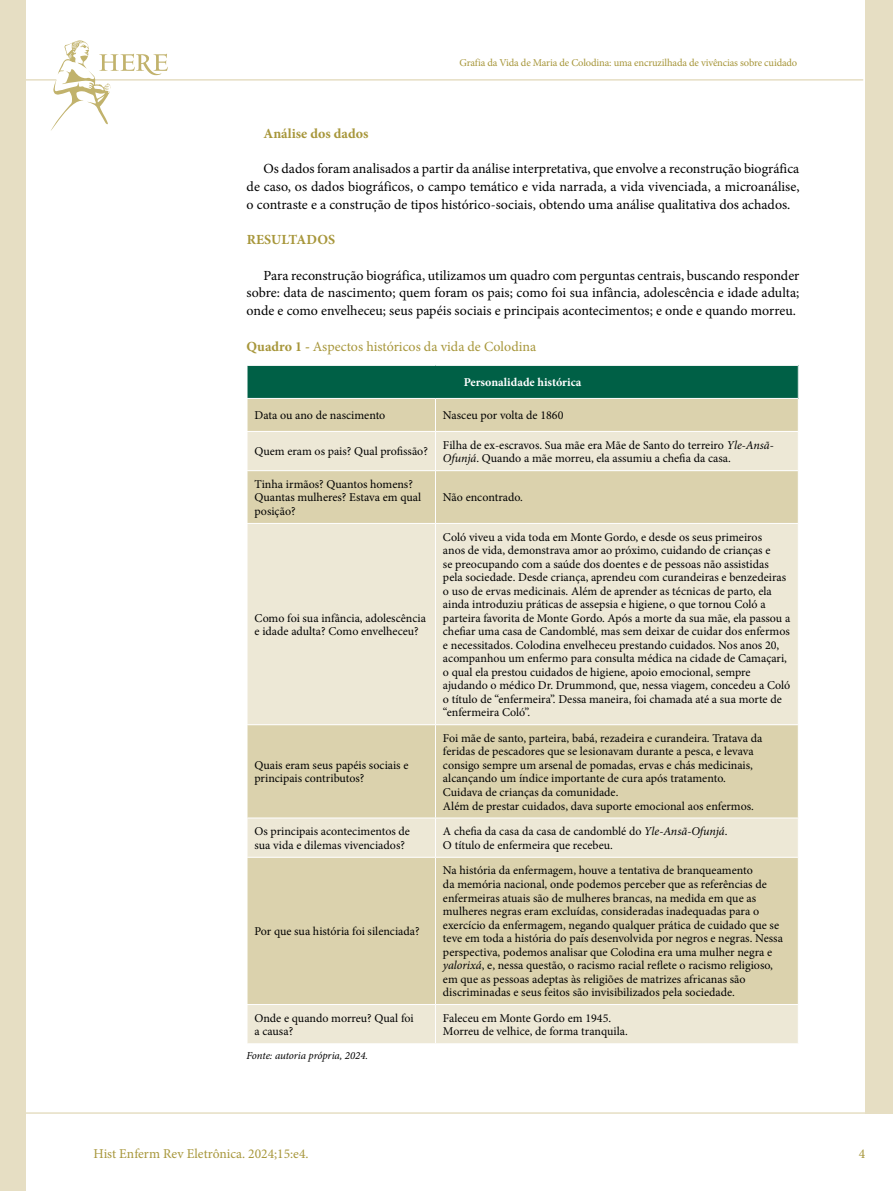
<style>
.page{position:relative;width:893px;height:1191px;background:#fff}
.page>*{position:absolute;margin:0;border:0;box-sizing:border-box;transform-origin:0 0}
.t1{font:13.95px/17.7px "Minion Pro";color:#000;text-align:justify}
.t2{font:13.95px "Minion Pro";color:#a7963a}
.t3{font:700 13.95px "Minion Pro";letter-spacing:.005em;color:#a7963a}
.t4{font:13.5px "Minion Pro";color:#a7963a}
.t5{font:12px/13.5px "Minion Pro";color:#000}
.t6{font:700 12px "Minion Pro";color:#fff}
.t7{font:italic 10.8px "Minion Pro";letter-spacing:-.01em;color:#000}
.t8{font:10.5px "Minion Pro";letter-spacing:-.015em;color:#a7963a}
.s1{font-weight:700}
.s2{font-style:italic}
</style>
<div class="page">
<hr style="left:0;top:1112px;width:893px;height:1px;background:#e6dec3">
<hr style="left:0;top:79px;width:863px;height:2px;background:#e6dec3">
<div style="left:865px;top:0;width:28px;height:1113px;background:#e6dec3"></div>
<div style="left:0;top:0;width:26px;height:1191px;background:#e6dec3"></div>
<svg style="left:50px;top:40px;width:118px;height:91px"></svg>
<div style="left:247px;top:365px;width:551px;height:33px;background:#006046"></div>
<div style="left:248px;top:399px;width:550px;height:32px;background:#dbd2ad"></div>
<svg style="left:248px;top:432px;width:550px;height:611px;background:#e4ddc2"></svg>
<hr style="left:247px;top:365px;width:188px;height:1px;background:#fff">
<hr style="left:247px;top:366px;width:1px;height:32px;background:#fff">
<hr style="left:435px;top:365px;width:364px;height:1px;background:#fff">
<hr style="left:435px;top:399px;width:1px;height:32px;background:#fff">
<hr style="left:435px;top:432px;width:1px;height:38px;background:#fff">
<hr style="left:247px;top:470px;width:188px;height:1px;background:#fff">
<hr style="left:435px;top:470px;width:364px;height:1px;background:#fff">
<hr style="left:435px;top:471px;width:1px;height:52px;background:#fff">
<hr style="left:247px;top:523px;width:188px;height:1px;background:#fff">
<hr style="left:435px;top:523px;width:364px;height:1px;background:#fff">
<hr style="left:435px;top:524px;width:1px;height:200px;background:#fff">
<hr style="left:247px;top:724px;width:188px;height:1px;background:#fff">
<hr style="left:435px;top:724px;width:364px;height:1px;background:#fff">
<hr style="left:435px;top:725px;width:1px;height:92px;background:#fff">
<hr style="left:247px;top:817px;width:188px;height:1px;background:#fff">
<hr style="left:435px;top:817px;width:364px;height:1px;background:#fff">
<hr style="left:435px;top:818px;width:1px;height:39px;background:#fff">
<hr style="left:247px;top:857px;width:188px;height:1px;background:#fff">
<hr style="left:435px;top:857px;width:364px;height:1px;background:#fff">
<hr style="left:435px;top:857px;width:1px;height:147px;background:#fff">
<hr style="left:247px;top:1004px;width:188px;height:1px;background:#fff">
<hr style="left:435px;top:1004px;width:364px;height:1px;background:#fff">
<hr style="left:435px;top:1005px;width:1px;height:38px;background:#fff">
<p class="t8" style="left:460px;top:56px;width:339px">Grafia da Vida de Maria de Colodina: uma encruzilhada de vivências sobre cuidado</p>
<p class="t3" style="left:264px;top:123px;width:106px">Análise dos dados</p>
<p class="t1" style="left:247px;top:160px;width:554px;text-indent:17px">Os dados foram analisados a partir da análise interpretativa, que envolve a reconstrução biográfica de caso, os dados biográficos, o campo temático e vida narrada, a vida vivenciada, a microanálise, o contraste e a construção de tipos histórico-sociais, obtendo uma análise qualitativa dos achados.</p>
<p class="t3" style="left:247px;top:230px;width:90px">RESULTADOS</p>
<p class="t1" style="left:247px;top:266px;width:554px;text-indent:17px">Para reconstrução biográfica, utilizamos um quadro com perguntas centrais, buscando responder sobre: data de nascimento; quem foram os pais; como foi sua infância, adolescência e idade adulta; onde e como envelheceu; seus papéis sociais e principais acontecimentos; e onde e quando morreu.</p>
<p class="t2" style="left:247px;top:337px;width:291px"><span class="s1">Quadro 1 -</span> Aspectos históricos da vida de Colodina</p>
<p class="t6" style="left:464px;top:374px;width:119px">Personalidade histórica</p>
<p class="t5" style="left:254px;top:409px;width:132px">Data ou ano de nascimento</p>
<p class="t5" style="left:443px;top:409px;width:122px">Nasceu por volta de 1860</p>
<p class="t5" style="left:254px;top:445px;width:175px">Quem eram os pais? Qual profissão?</p>
<p class="t5" style="left:443px;top:438px;width:332px">Filha de ex-escravos. Sua mãe era Mãe de Santo do terreiro <span class="s2">Yle-Ansã-<br>Ofunjá</span>. Quando a mãe morreu, ela assumiu a chefia da casa.</p>
<p class="t5" style="left:254px;top:477px;width:168px">Tinha irmãos? Quantos homens?<br>Quantas mulheres? Estava em qual posição?</p>
<p class="t5" style="left:443px;top:491px;width:82px">Não encontrado.</p>
<p class="t5" style="left:254px;top:611px;width:173px">Como foi sua infância, adolescência e idade adulta? Como envelheceu?</p>
<p class="t5" style="left:254px;top:758px;width:156px">Quais eram seus papéis sociais e principais contributos?</p>
<p class="t5" style="left:443px;top:530px;width:349px">Coló viveu a vida toda em Monte Gordo, e desde os seus primeiros<br>anos de vida, demonstrava amor ao próximo, cuidando de crianças e<br>se preocupando com a saúde dos doentes e de pessoas não assistidas pela sociedade. Desde criança, aprendeu com curandeiras e benzedeiras o uso de ervas medicinais. Além de aprender as técnicas de parto, ela ainda introduziu práticas de assepsia e higiene, o que tornou Coló a parteira favorita de Monte Gordo. Após a morte da sua mãe, ela passou a chefiar uma casa de Candomblé, mas sem deixar de cuidar dos enfermos e necessitados. Colodina envelheceu prestando cuidados. Nos anos 20, acompanhou um enfermo para consulta médica na cidade de Camaçari, o qual ela prestou cuidados de higiene, apoio emocional, sempre ajudando o médico Dr. Drummond, que, nessa viagem, concedeu a Coló o título de “enfermeira”. Dessa maneira, foi chamada até a sua morte de “enfermeira Coló”.</p>
<p class="t5" style="left:443px;top:731px;width:321px">Foi mãe de santo, parteira, babá, rezadeira e curandeira. Tratava da feridas de pescadores que se lesionavam durante a pesca, e levava consigo sempre um arsenal de pomadas, ervas e chás medicinais, alcançando um índice importante de cura após tratamento.<br>Cuidava de crianças da comunidade.<br>Além de prestar cuidados, dava suporte emocional aos enfermos.</p>
<p class="t5" style="left:254px;top:824px;width:157px">Os principais acontecimentos de sua vida e dilemas vivenciados?</p>
<p class="t5" style="left:443px;top:824px;width:286px">A chefia da casa da casa de candomblé do <span class="s2">Yle-Ansã-Ofunjá</span>.<br>O título de enfermeira que recebeu.</p>
<p class="t5" style="left:254px;top:924px;width:167px">Por que sua história foi silenciada?</p>
<p class="t5" style="left:443px;top:864px;width:341px">Na história da enfermagem, houve a tentativa de branqueamento<br>da memória nacional, onde podemos perceber que as referências de enfermeiras atuais são de mulheres brancas, na medida em que as mulheres negras eram excluídas, consideradas inadequadas para o exercício da enfermagem, negando qualquer prática de cuidado que se teve em toda a história do país desenvolvida por negros e negras. Nessa perspectiva, podemos analisar que Colodina era uma mulher negra e <span class="s2">yalorixá</span>, e, nessa questão, o racismo racial reflete o racismo religioso, em que as pessoas adeptas às religiões de matrizes africanas são discriminadas e seus feitos são invisibilizados pela sociedade.</p>
<p class="t5" style="left:254px;top:1011px;width:161px">Onde e quando morreu? Qual foi a causa?</p>
<p class="t5" style="left:443px;top:1011px;width:186px">Faleceu em Monte Gordo em 1945.<br>Morreu de velhice, de forma tranquila.</p>
<p class="t7" style="left:247px;top:1047px;width:123px">Fonte: autoria própria, 2024.</p>
<p class="t4" style="left:94px;top:1144px;width:217px">Hist Enferm Rev Eletrônica. 2024;15:e4.</p>
<p class="t4" style="left:859px;top:1144px;width:8px">4</p>
</div>
